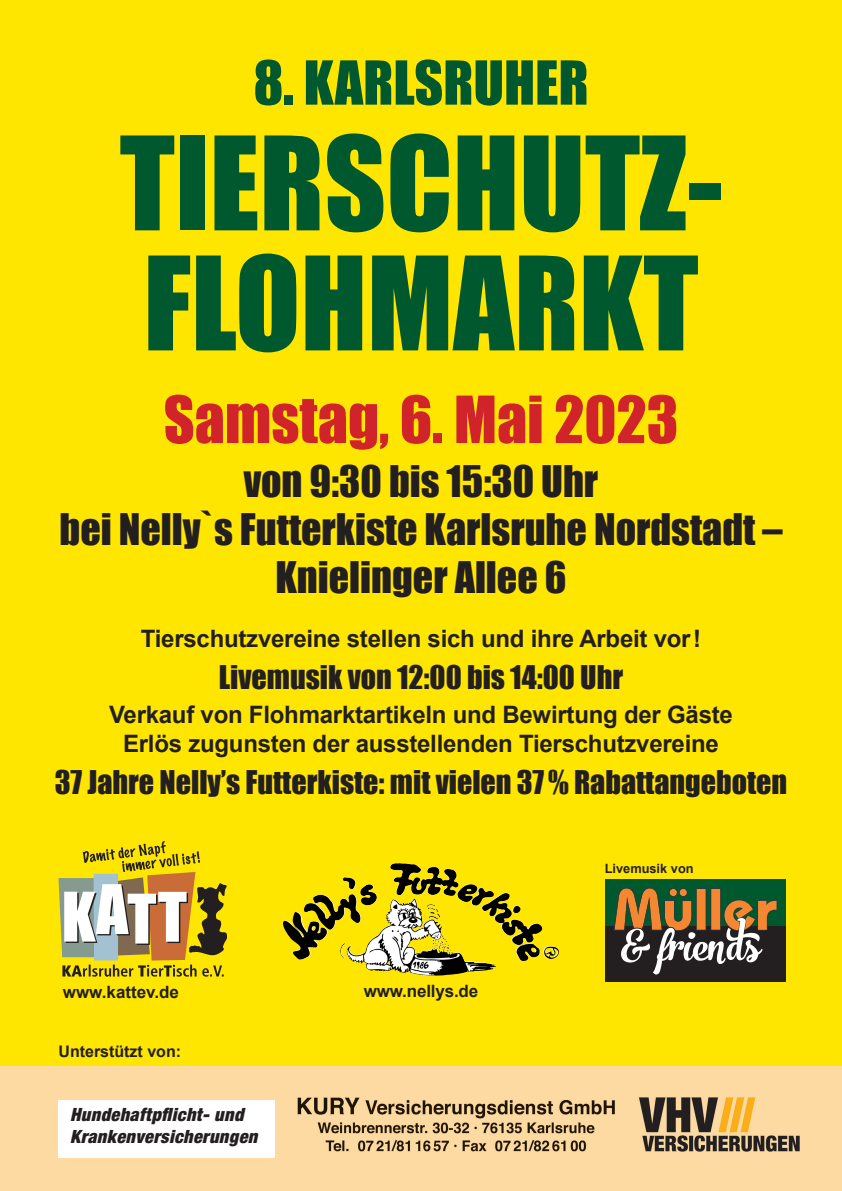
<style>
.page{position:relative;width:842px;height:1191px;background:#ffe601}
.page>*{position:absolute;margin:0;border:0;box-sizing:border-box;transform-origin:0 0}
.t1{font:120px/120px "Impact";color:#00592e}
.t2{font:60px "Impact";color:#d1232a}
.t3{font:56px "Impact";color:#00592e}
.t4{font:40px/48px "Impact";color:#231f20;text-align:center}
.t5{font:30px "Impact";color:#231f20}
.t6{font:700 24px/28.8px "Arial";letter-spacing:-.01em;color:#231f20;text-align:center}
.t7{font:italic 900 condensed 18.3px/21.9px "Helvetica Neue LT Std";letter-spacing:.02em;color:#231f20}
.t8{font:700 17px "Arial";letter-spacing:-.005em;color:#231f20}
.t9{font:700 16px "Arial";color:#231f20}
.t10{font:700 12.8px "Arial";color:#231f20}
</style>
<div class="page">
<img style="left:0;top:1066px;width:842px;height:125px">
<div style="left:59px;top:1100px;width:216px;height:57px;background:#fff"></div>
<div style="left:605px;top:926px;width:180px;height:55px;background:#231f20"></div>
<div style="left:605px;top:879px;width:180px;height:47px;background:#00592e"></div>
<svg style="left:614px;top:887px;width:163px;height:88px"></svg>
<svg style="left:59px;top:841px;width:168px;height:135px"></svg>
<img style="left:390px;top:863px;width:13px;height:31px">
<p class="t3" style="left:253px;top:39px;width:337px">8. KARLSRUHER</p>
<p class="t1" style="left:120px;top:120px;width:604px">TIERSCHUTZ-<br>FLOHMARKT</p>
<p class="t2" style="left:164px;top:373px;width:516px">Samstag, 6. Mai 2023</p>
<p class="t4" style="left:60px;top:456px;width:724px">von 9:30 bis 15:30 Uhr<br>bei Nelly`s Futterkiste Karlsruhe Nordstadt –<br>Knielinger Allee 6</p>
<p class="t6" style="left:141px;top:625px;width:562px">Tierschutzvereine stellen sich und ihre Arbeit vor!</p>
<p class="t5" style="left:219px;top:654px;width:406px">Livemusik von 12:00 bis 14:00 Uhr</p>
<p class="t6" style="left:109px;top:701px;width:625px">Verkauf von Flohmarktartikeln und Bewirtung der Gäste<br>Erlös zugunsten der ausstellenden Tierschutzvereine</p>
<p class="t5" style="left:55px;top:759px;width:734px">37 Jahre Nelly’s Futterkiste: mit vielen 37% Rabattangeboten</p>
<p class="t8" style="left:63px;top:981px;width:118px">www.kattev.de</p>
<p class="t8" style="left:364px;top:980px;width:116px">www.nellys.de</p>
<p class="t9" style="left:59px;top:1040px;width:124px">Unterstützt von:</p>
<p class="t7" style="left:70px;top:1103px;width:189px">Hundehaftpflicht- und<br>Krankenversicherungen</p>
<p class="t10" style="left:605px;top:859px;width:90px">Livemusik von</p>
</div>
